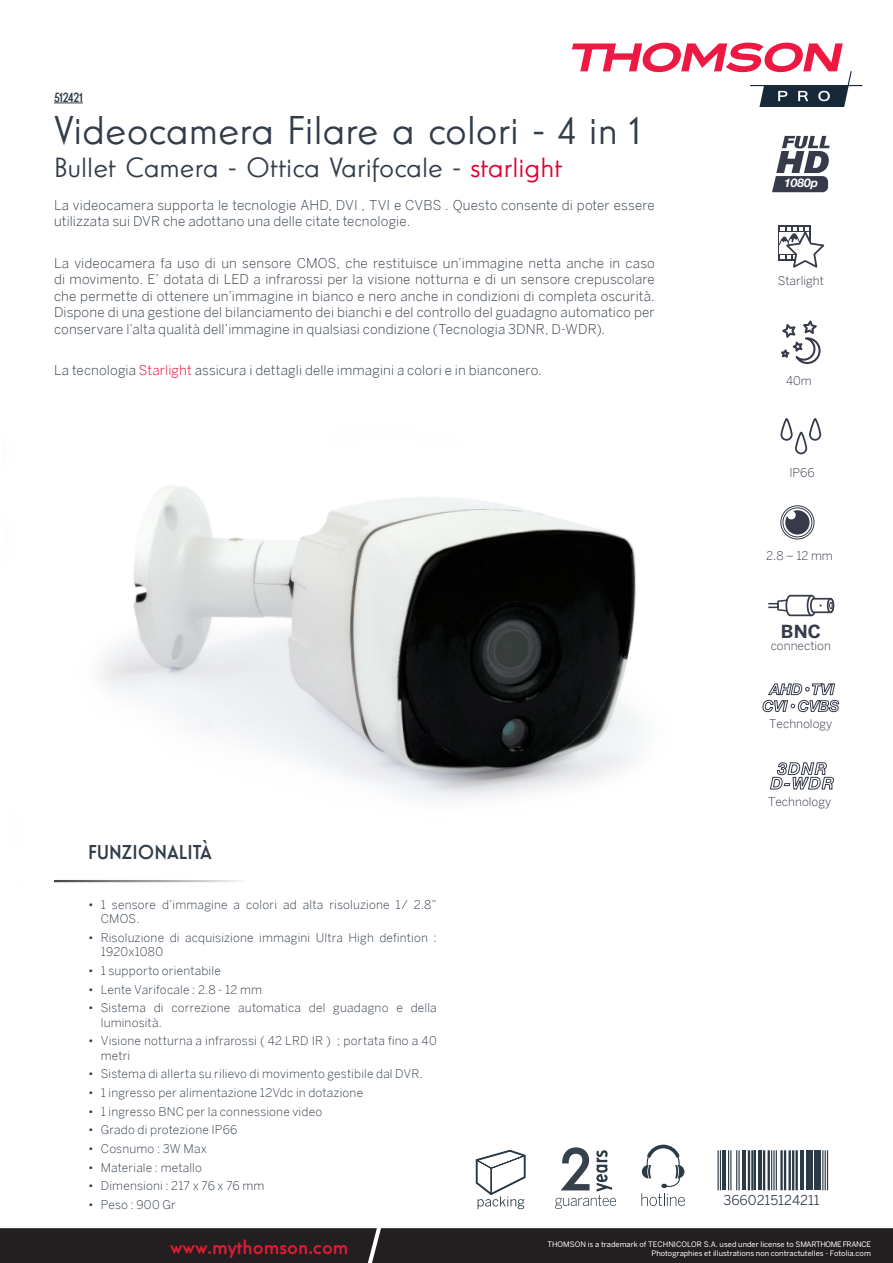
<style>
.page{position:relative;width:893px;height:1263px;background:#fff}
.page>*{position:absolute;margin:0;border:0;box-sizing:border-box;transform-origin:0 0}
.t1{font:39px "Windlesham Pro Regular 5";color:#323d49}
.t2{font:27px "Windlesham Pro Regular 5";color:#323d49}
.t3{font:500 20.1px "Windlesham Pro";color:#de1d35}
.t4{font:19.5px "Windlesham Pro Regular 3";color:#323d49}
.t5{font:700 18px "Benton Sans";color:#363a49}
.t6{font:300 13.5px/16.5px "Benton Sans";letter-spacing:.01em;color:#323d49}
.t7{font:13.5px "Benton Sans";color:#323d49}
.t8{font:500 condensed 13.5px "Windlesham Pro";letter-spacing:-.015em;color:#323d49}
.t9{font:300 12px/14.4px "Benton Sans";letter-spacing:.015em;color:#323d49}
.t10{font:300 12px "Benton Sans";color:#363a49}
.t11{font:italic 700 12px "Helvetica Neue";color:#fff}
.t12{font:7.5px/9px "Benton Sans";color:#fff;text-align:right}
.s1{color:#e00031}
</style>
<div class="page">
<hr style="left:827px;top:1150px;width:1px;height:40px;background:#2b3a45">
<hr style="left:825px;top:1150px;width:1px;height:40px;background:#2b3a45">
<hr style="left:822px;top:1150px;width:1px;height:40px;background:#2b3a45">
<div style="left:816px;top:1150px;width:5px;height:40px;background:#2b3a45"></div>
<hr style="left:814px;top:1150px;width:1px;height:40px;background:#2b3a45">
<div style="left:808px;top:1150px;width:5px;height:40px;background:#2b3a45"></div>
<hr style="left:806px;top:1150px;width:1px;height:40px;background:#2b3a45">
<hr style="left:800px;top:1150px;width:4px;height:40px;background:#2b3a45">
<hr style="left:795px;top:1150px;width:3px;height:40px;background:#2b3a45">
<hr style="left:792px;top:1150px;width:2px;height:40px;background:#2b3a45">
<hr style="left:788px;top:1150px;width:3px;height:40px;background:#2b3a45">
<hr style="left:784px;top:1150px;width:2px;height:40px;background:#2b3a45">
<hr style="left:780px;top:1150px;width:3px;height:40px;background:#2b3a45">
<hr style="left:776px;top:1150px;width:1px;height:40px;background:#2b3a45">
<hr style="left:773px;top:1150px;width:2px;height:40px;background:#2b3a45">
<hr style="left:771px;top:1150px;width:1px;height:40px;background:#2b3a45">
<hr style="left:768px;top:1150px;width:2px;height:40px;background:#2b3a45">
<hr style="left:763px;top:1150px;width:2px;height:40px;background:#2b3a45">
<hr style="left:758px;top:1150px;width:4px;height:40px;background:#2b3a45">
<hr style="left:755px;top:1150px;width:1px;height:40px;background:#2b3a45">
<hr style="left:751px;top:1150px;width:3px;height:40px;background:#2b3a45">
<hr style="left:748px;top:1150px;width:2px;height:40px;background:#2b3a45">
<hr style="left:742px;top:1150px;width:3px;height:40px;background:#2b3a45">
<hr style="left:738px;top:1150px;width:2px;height:40px;background:#2b3a45">
<hr style="left:736px;top:1150px;width:1px;height:40px;background:#2b3a45">
<hr style="left:730px;top:1150px;width:1px;height:40px;background:#2b3a45">
<hr style="left:728px;top:1150px;width:1px;height:40px;background:#2b3a45">
<hr style="left:722px;top:1150px;width:4px;height:40px;background:#2b3a45">
<hr style="left:720px;top:1150px;width:1px;height:40px;background:#2b3a45">
<hr style="left:717px;top:1150px;width:2px;height:40px;background:#2b3a45">
<svg style="left:641px;top:1145px;width:44px;height:61px"></svg>
<svg style="left:475px;top:1149px;width:51px;height:60px"></svg>
<div style="left:0;top:1228px;width:893px;height:35px;background:#231f20"></div>
<svg style="left:572px;top:43px;width:290px;height:64px"></svg>
<svg style="left:54px;top:103px;width:29px;height:1px"></svg>
<img style="left:54px;top:486px;width:730px;height:397px">
<div style="left:780px;top:505px;width:34px;height:34px;border:1px solid #363a49;border-radius:50%"></div>
<div style="left:782px;top:507px;width:30px;height:30px;border:1px solid #363a49;border-radius:50%"></div>
<svg style="left:785px;top:510px;width:25px;height:24px"></svg>
<svg style="left:772px;top:136px;width:58px;height:56px"></svg>
<svg style="left:781px;top:320px;width:40px;height:44px"></svg>
<svg style="left:780px;top:418px;width:42px;height:37px"></svg>
<div style="left:767px;top:603px;width:12px;height:5px;border:2px solid #363a49"></div>
<svg style="left:776px;top:594px;width:59px;height:23px"></svg>
<svg style="left:770px;top:741px;width:64px;height:119px"></svg>
<div style="left:778px;top:225px;width:33px;height:36px;background:#363a49"></div>
<svg style="left:779px;top:227px;width:46px;height:41px"></svg>
<svg style="left:762px;top:678px;width:77px;height:43px"></svg>
<svg style="left:555px;top:1147px;width:61px;height:62px"></svg>
<p class="t8" style="left:54px;top:88px;width:30px">512421</p>
<p class="t1" style="left:54px;top:105px;width:588px">Videocamera Filare a colori - 4 in 1</p>
<p class="t2" style="left:54px;top:150px;width:510px">Bullet Camera - Ottica Varifocale - <span class="s1">starlight</span></p>
<p class="t6" style="left:54px;top:197px;width:602px">La videocamera supporta le tecnologie AHD, DVI , TVI e CVBS . Questo consente di poter essere utilizzata sui DVR che adottano una delle citate tecnologie.</p>
<p class="t6" style="left:54px;top:255px;width:602px;text-align:justify">La videocamera fa uso di un sensore CMOS, che restituisce un’immagine netta anche in caso di movimento. E’ dotata di LED a infrarossi per la visione notturna e di un sensore crepuscolare che permette di ottenere un’immagine in bianco e nero anche in condizioni di completa oscurità.<br>Dispone di una gestione del bilanciamento dei bianchi e del controllo del guadagno automatico per conservare l’alta qualità dell’immagine in qualsiasi condizione (Tecnologia 3DNR, D-WDR).</p>
<p class="t6" style="left:54px;top:362px;width:489px">La tecnologia <span class="s1">Starlight</span> assicura i dettagli delle immagini a colori e in bianconero.</p>
<p class="t4" style="left:88px;top:838px;width:125px">FUNZIONALITÀ</p>
<p class="t9" style="left:101px;top:897px;width:337px;text-indent:-13px">• 1 sensore d’immagine a colori ad alta risoluzione 1/ 2.8”<br>CMOS.</p>
<p class="t9" style="left:101px;top:930px;width:337px;text-indent:-13px">• Risoluzione di acquisizione immagini Ultra High defintion :<br>1920x1080</p>
<p class="t9" style="left:88px;top:963px;width:134px">• 1 supporto orientabile</p>
<p class="t9" style="left:88px;top:982px;width:176px">• Lente Varifocale : 2.8 - 12 mm</p>
<p class="t9" style="left:101px;top:1000px;width:337px;text-indent:-13px">• Sistema di correzione automatica del guadagno e della luminosità.</p>
<p class="t9" style="left:101px;top:1034px;width:337px;text-indent:-13px">• Visione notturna a infrarossi ( 42 LRD IR ) ; portata fino a 40 metri</p>
<p class="t9" style="left:88px;top:1067px;width:336px">• Sistema di allerta su rilievo di movimento gestibile dal DVR.</p>
<p class="t9" style="left:88px;top:1085px;width:277px">• 1 ingresso per alimentazione 12Vdc in dotazione</p>
<p class="t9" style="left:88px;top:1104px;width:236px">• 1 ingresso BNC per la connessione video</p>
<p class="t9" style="left:88px;top:1123px;width:151px">• Grado di protezione IP66</p>
<p class="t9" style="left:88px;top:1141px;width:120px">• Cosnumo : 3W Max</p>
<p class="t9" style="left:88px;top:1160px;width:115px">• Materiale : metallo</p>
<p class="t9" style="left:88px;top:1178px;width:178px">• Dimensioni : 217 x 76 x 76 mm</p>
<p class="t9" style="left:88px;top:1197px;width:89px">• Peso : 900 Gr</p>
<p class="t11" style="left:784px;top:176px;width:35px">1080p</p>
<p class="t10" style="left:778px;top:274px;width:48px">Starlight</p>
<p class="t10" style="left:786px;top:373px;width:27px">40m</p>
<p class="t10" style="left:789px;top:466px;width:27px">IP66</p>
<p class="t10" style="left:766px;top:548px;width:68px">2.8 – 12 mm</p>
<h3 class="t5" style="left:781px;top:620px;width:41px">BNC</h3>
<p class="t10" style="left:771px;top:638px;width:62px">connection</p>
<p class="t10" style="left:769px;top:717px;width:65px">Technology</p>
<p class="t10" style="left:768px;top:794px;width:65px">Technology</p>
<p class="t7" style="left:723px;top:1191px;width:98px">3660215124211</p>
<p class="t3" style="left:170px;top:1233px;width:180px">www.mythomson.com</p>
<p class="t12" style="left:547px;top:1239px;width:325px">THOMSON is a trademark of TECHNICOLOR S.A. used under license to SMARTHOME FRANCE<br>Photographies et illustrations non contractutelles - Fotolia.com</p>
</div>
